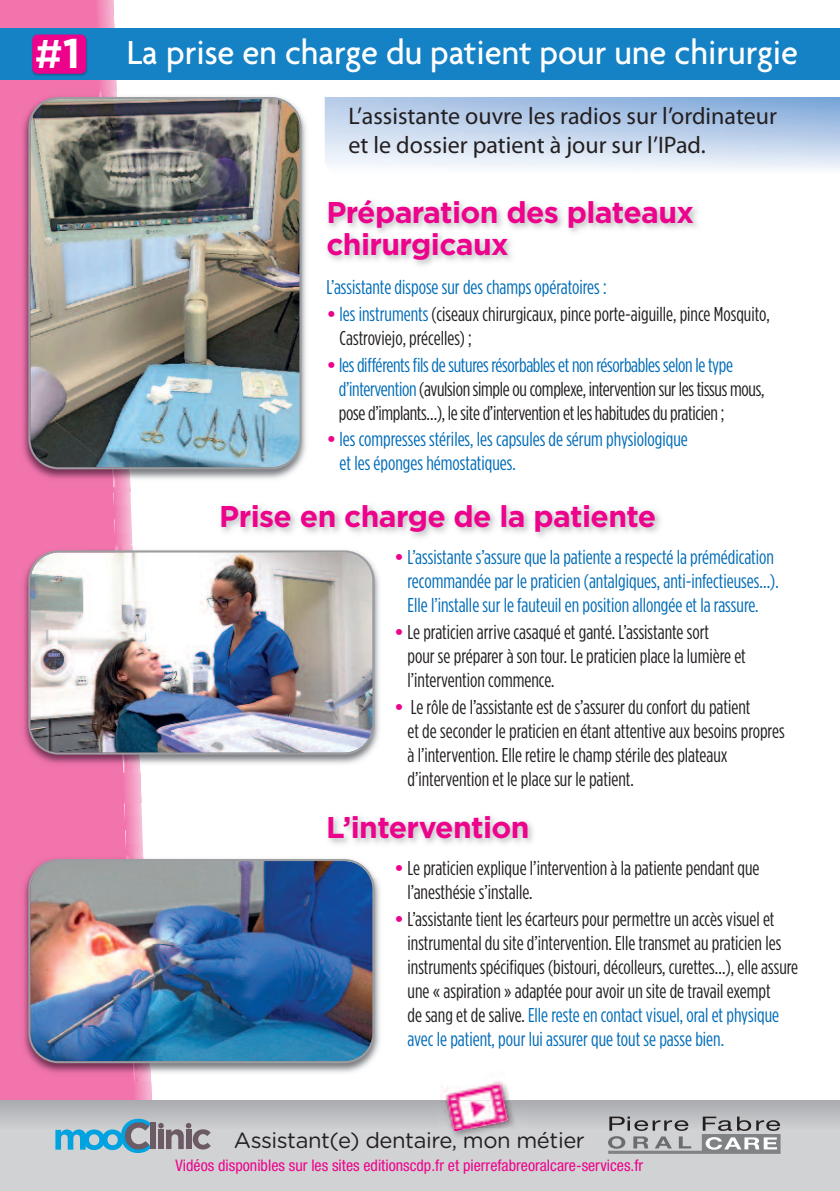
<style>
.page{position:relative;width:840px;height:1191px;background:#fff}
.page>*{position:absolute;margin:0;border:0;box-sizing:border-box;transform-origin:0 0}
.t1{font:500 40px "Gotham";color:#fff}
.t2{font:500 36px "Agenda";color:#fff;scale:.96 1}
.t3{font:700 30px/32px "Gotham";letter-spacing:-.02em;color:#ed028c}
.t4{font:24px/28.8px "Myriad Pro";color:#231f20}
.t5{font:22px "Gotham Rounded";letter-spacing:-.02em;color:#231f20}
.t6{font:20px/24px "Gotham Condensed";color:#231f20}
.t7{font:20px/24px "Gotham Condensed";color:#006cb7}
.t8{font:condensed 16px "Helvetica Neue LT Std";color:#ed028c}
.s1{font-weight:700;font-size:41.4px}
.s2{font-family:"Gotham";font-weight:700;color:#ed028c}
.s3{color:#006cb7}
</style>
<div class="page">
<div style="left:0;top:0;width:95px;height:1100px;background:#f174ad"></div>
<svg style="left:95px;top:0;width:58px;height:1100px"></svg>
<div style="left:0;top:1123px;width:839px;height:68px;background:#d1d2d4"></div>
<div style="left:0;top:1100px;width:839px;height:28px;background:linear-gradient(to bottom,#aaabaf,#cbccce)"></div>
<img style="left:132px;top:493px;width:253px;height:51px">
<img style="left:87px;top:493px;width:26px;height:51px">
<img style="left:113px;top:493px;width:19px;height:51px">
<img style="left:130px;top:91px;width:176px;height:396px">
<img style="left:17px;top:91px;width:82px;height:396px">
<img style="left:99px;top:91px;width:31px;height:396px">
<img style="left:28px;top:97px;width:273px;height:372px">
<img style="left:133px;top:544px;width:246px;height:228px">
<img style="left:17px;top:544px;width:99px;height:228px">
<img style="left:116px;top:754px;width:24px;height:18px">
<img style="left:115px;top:544px;width:18px;height:6px">
<img style="left:28px;top:550px;width:346px;height:204px">
<img style="left:143px;top:803px;width:242px;height:50px">
<div style="left:87px;top:803px;width:37px;height:50px;background:#f174ad"></div>
<img style="left:124px;top:803px;width:19px;height:50px">
<img style="left:144px;top:853px;width:236px;height:228px">
<img style="left:17px;top:853px;width:110px;height:228px">
<img style="left:127px;top:1063px;width:24px;height:18px">
<img style="left:126px;top:853px;width:18px;height:6px">
<img style="left:28px;top:859px;width:346px;height:204px">
<div style="left:0;top:28px;width:839px;height:51px;background:#1582c5"></div>
<img style="left:516px;top:1100px;width:13px;height:28px">
<img style="left:431px;top:1100px;width:9px;height:28px">
<img style="left:440px;top:1081px;width:70px;height:19px">
<img style="left:451px;top:1128px;width:51px;height:9px">
<img style="left:440px;top:1100px;width:76px;height:28px">
<svg style="left:607px;top:1116px;width:173px;height:37px"></svg>
<div style="left:150px;top:1122px;width:5px;height:27px;background:#6c5a64"></div>
<svg style="left:55px;top:1118px;width:96px;height:35px"></svg>
<svg style="left:158px;top:1122px;width:53px;height:27px"></svg>
<img style="left:26px;top:38px;width:70px;height:45px">
<div style="left:32px;top:34px;width:54px;height:40px;background:#ed028c;border-radius:6px"></div>
<h1 class="t1" style="left:35px;top:40px;width:47px">#<span class="s1">1</span></h1>
<h2 class="t2" style="left:127px;top:30px;width:700px">La prise en charge du patient pour une chirurgie</h2>
<p class="t4" style="left:348px;top:104px;width:430px">L’assistante ouvre les radios sur l’ordinateur et le dossier patient à jour sur l’IPad.</p>
<h3 class="t3" style="left:326px;top:198px;width:369px">Préparation des plateaux chirurgicaux</h3>
<p class="t7" style="left:326px;top:276px;width:282px">L’assistante dispose sur des champs opératoires :</p>
<p class="t6" style="left:339px;top:303px;width:431px;text-indent:-13px"><span class="s2">•</span> <span class="s3">les instruments</span> (ciseaux chirurgicaux, pince porte-aiguille, pince Mosquito,<br>Castroviejo, précelles) ;</p>
<p class="t6" style="left:338px;top:354px;width:427px;text-indent:-12px"><span class="s2">•</span> <span class="s3">lesdifférentsfilsdesuturesrésorbablesetnonrésorbablesselonletype d’intervention</span>(avulsionsimpleoucomplexe, interventionsur lestissusmous, posed’implants…), lesited’interventionet leshabitudesdupraticien;</p>
<p class="t7" style="left:339px;top:429px;width:349px;text-indent:-13px"><span class="s2">•</span> les compresses stériles, les capsules de sérum physiologique et les éponges hémostatiques.</p>
<h3 class="t3" style="left:219px;top:503px;width:438px">Prise en charge de la patiente</h3>
<p class="t7" style="left:407px;top:547px;width:372px;text-indent:-13px"><span class="s2">•</span> L’assistante s’assure que la patiente a respecté la prémédication recommandée par le praticien (antalgiques, anti-infectieuses…).<br>Elle l’installe sur le fauteuil en position allongée et la rassure.</p>
<p class="t6" style="left:407px;top:621px;width:339px;text-indent:-13px"><span class="s2">•</span> Le praticien arrive casaqué et ganté. L’assistante sort<br>pour se préparer à son tour. Le praticien place la lumière et l’intervention commence.</p>
<p class="t6" style="left:407px;top:696px;width:378px;text-indent:-13px"><span class="s2">•</span> Le rôle de l’assistante est de s’assurer du confort du patient<br>et de seconder le praticien en étant attentive aux besoins propres à l’intervention. Elle retire le champ stérile des plateaux d’intervention et le place sur le patient.</p>
<h3 class="t3" style="left:326px;top:813px;width:205px">L’intervention</h3>
<p class="t6" style="left:407px;top:857px;width:353px;text-indent:-13px"><span class="s2">•</span> Le praticien explique l’intervention à la patiente pendant que l’anesthésie s’installe.</p>
<p class="t6" style="left:407px;top:908px;width:392px;text-indent:-13px"><span class="s2">•</span> L’assistante tient les écarteurs pour permettre un accès visuel et instrumental du site d’intervention. Elle transmet au praticien les instruments spécifiques (bistouri, décolleurs, curettes…), elle assure une « aspiration » adaptée pour avoir un site de travail exempt<br>de sang et de salive. <span class="s3">Elle reste en contact visuel, oral et physique avec le patient, pour lui assurer que tout se passe bien.</span></p>
<p class="t5" style="left:234px;top:1133px;width:352px">Assistant(e) dentaire, mon métier</p>
<p class="t8" style="left:175px;top:1159px;width:469px">Vidéos disponibles sur les sites editionscdp.fr et pierrefabreoralcare-services.fr</p>
</div>
